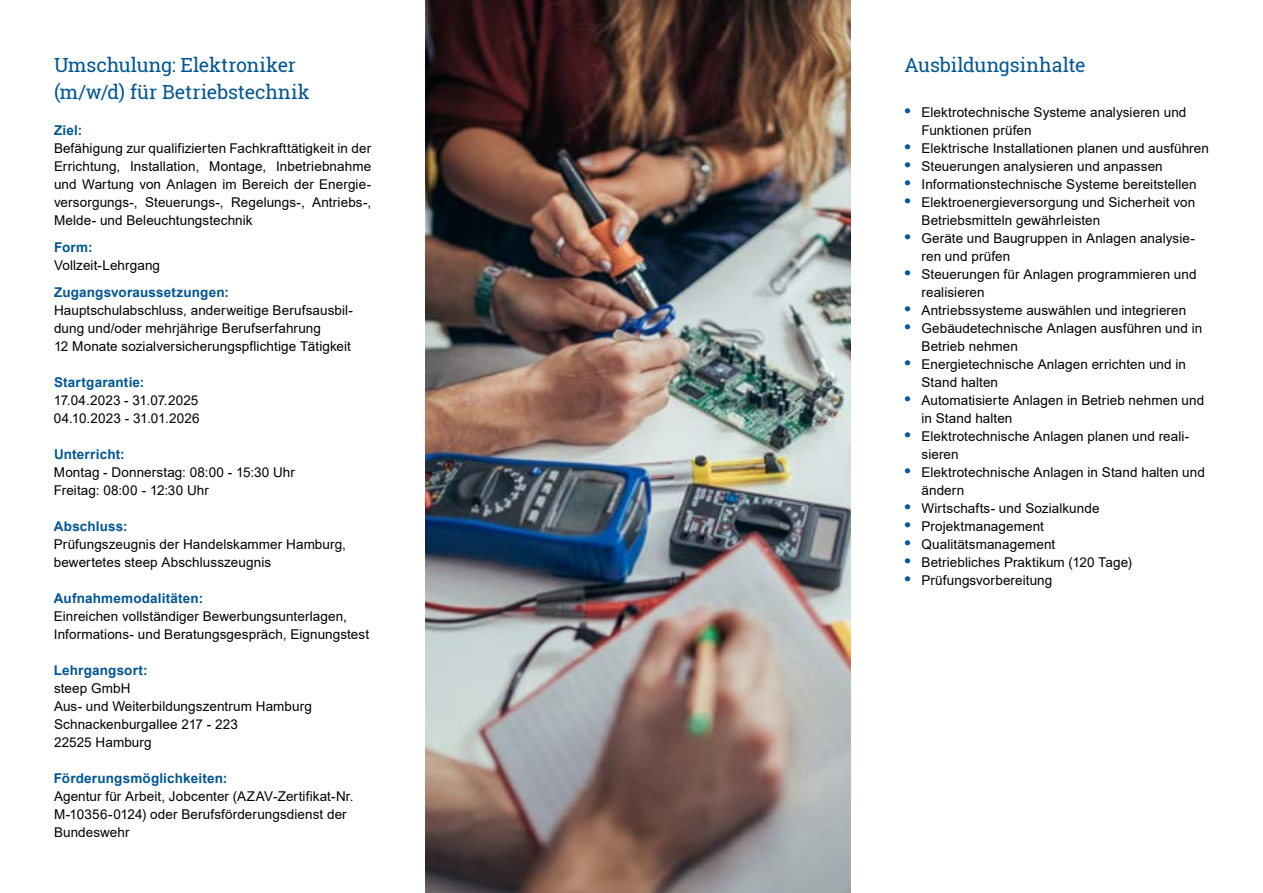
<style>
.page{position:relative;width:1263px;height:893px;background:#fff}
.page>*{position:absolute;margin:0;border:0;box-sizing:border-box;transform-origin:0 0}
.t1{font:19.5px/27px "Roboto Slab";letter-spacing:-.005em;color:#005694}
.t2{font:13.5px/18px "Arial";letter-spacing:.005em;color:#000}
.t3{font:700 13.5px "Arial";letter-spacing:.015em;color:#005694}
.s1{font-weight:700;font-size:18px;color:#005694}
</style>
<div class="page">
<img style="left:425px;top:0;width:425px;height:893px">
<h1 class="t1" style="left:54px;top:51px;width:257px">Umschulung: Elektroniker (m/w/d) für Betriebstechnik</h1>
<p class="t2" style="left:54px;top:139px;width:319px;text-align:justify">Befähigung zur qualifizierten Fachkrafttätigkeit in der Errichtung, Installation, Montage, Inbetriebnahme und Wartung von Anlagen im Bereich der Energie&shy;versorgungs-, Steuerungs-, Regelungs-, Antriebs-, Melde- und Beleuchtungstechnik</p>
<p class="t3" style="left:54px;top:121px;width:30px">Ziel:</p>
<p class="t3" style="left:54px;top:238px;width:40px">Form:</p>
<p class="t3" style="left:54px;top:283px;width:176px">Zugangsvoraussetzungen:</p>
<p class="t2" style="left:54px;top:256px;width:108px">Vollzeit-Lehrgang</p>
<p class="t2" style="left:54px;top:301px;width:301px">Hauptschulabschluss, anderweitige Berufsausbil&shy;dung und/oder mehrjährige Berufserfahrung<br>12 Monate sozialversicherungspflichtige Tätigkeit</p>
<p class="t3" style="left:54px;top:373px;width:92px">Startgarantie:</p>
<p class="t2" style="left:54px;top:391px;width:147px">17.04.2023 - 31.07.2025<br>04.10.2023 - 31.01.2026</p>
<p class="t3" style="left:54px;top:445px;width:72px">Unterricht:</p>
<p class="t2" style="left:54px;top:463px;width:243px">Montag - Donnerstag: 08:00 - 15:30 Uhr<br>Freitag: 08:00 - 12:30 Uhr</p>
<p class="t3" style="left:54px;top:517px;width:75px">Abschluss:</p>
<p class="t2" style="left:54px;top:535px;width:294px">Prüfungszeugnis der Handelskammer Hamburg, bewertetes steep Abschlusszeugnis</p>
<p class="t3" style="left:54px;top:589px;width:151px">Aufnahmemodalitäten:</p>
<p class="t2" style="left:54px;top:607px;width:317px">Einreichen vollständiger Bewerbungsunterlagen,<br>Informations- und Beratungsgespräch, Eignungstest</p>
<p class="t3" style="left:54px;top:661px;width:95px">Lehrgangsort:</p>
<p class="t2" style="left:54px;top:679px;width:259px">steep GmbH<br>Aus- und Weiterbildungszentrum Hamburg<br>Schnackenburgallee 217 - 223<br>22525 Hamburg</p>
<p class="t3" style="left:54px;top:769px;width:175px">Förderungsmöglichkeiten:</p>
<p class="t2" style="left:54px;top:787px;width:301px">Agentur für Arbeit, Jobcenter (AZAV-Zertifikat-Nr.<br>M-10356-0124) oder Berufsförderungsdienst der<br>Bundeswehr</p>
<h1 class="t1" style="left:904px;top:51px;width:183px">Ausbildungsinhalte</h1>
<p class="t2" style="left:921px;top:103px;width:266px;text-indent:-17px"><span class="s1">•</span> Elektrotechnische Systeme analysieren und<br>Funktionen prüfen</p>
<p class="t2" style="left:904px;top:139px;width:306px"><span class="s1">•</span> Elektrische Installationen planen und ausführen</p>
<p class="t2" style="left:904px;top:157px;width:260px"><span class="s1">•</span> Steuerungen analysieren und anpassen</p>
<p class="t2" style="left:904px;top:175px;width:294px"><span class="s1">•</span> Informationstechnische Systeme bereitstellen</p>
<p class="t2" style="left:921px;top:193px;width:275px;text-indent:-17px"><span class="s1">•</span> Elektroenergieversorgung und Sicherheit von<br>Betriebsmitteln gewährleisten</p>
<p class="t2" style="left:921px;top:229px;width:275px;text-indent:-17px"><span class="s1">•</span> Geräte und Baugruppen in Anlagen analysie&shy;ren und prüfen</p>
<p class="t2" style="left:921px;top:265px;width:277px;text-indent:-17px"><span class="s1">•</span> Steuerungen für Anlagen programmieren und realisieren</p>
<p class="t2" style="left:904px;top:301px;width:283px"><span class="s1">•</span> Antriebssysteme auswählen und integrieren</p>
<p class="t2" style="left:921px;top:319px;width:282px;text-indent:-17px"><span class="s1">•</span> Gebäudetechnische Anlagen ausführen und in<br>Betrieb nehmen</p>
<p class="t2" style="left:921px;top:355px;width:266px;text-indent:-17px"><span class="s1">•</span> Energietechnische Anlagen errichten und in<br>Stand halten</p>
<p class="t2" style="left:921px;top:391px;width:284px;text-indent:-17px"><span class="s1">•</span> Automatisierte Anlagen in Betrieb nehmen und in Stand halten</p>
<p class="t2" style="left:921px;top:427px;width:269px;text-indent:-17px"><span class="s1">•</span> Elektrotechnische Anlagen planen und reali&shy;sieren</p>
<p class="t2" style="left:921px;top:463px;width:285px;text-indent:-17px"><span class="s1">•</span> Elektrotechnische Anlagen in Stand halten und ändern</p>
<p class="t2" style="left:904px;top:499px;width:197px"><span class="s1">•</span> Wirtschafts- und Sozialkunde</p>
<p class="t2" style="left:904px;top:517px;width:141px"><span class="s1">•</span> Projektmanagement</p>
<p class="t2" style="left:904px;top:535px;width:152px"><span class="s1">•</span> Qualitätsmanagement</p>
<p class="t2" style="left:904px;top:553px;width:229px"><span class="s1">•</span> Betriebliches Praktikum (120 Tage)</p>
<p class="t2" style="left:904px;top:571px;width:149px"><span class="s1">•</span> Prüfungsvorbereitung</p>
</div>
